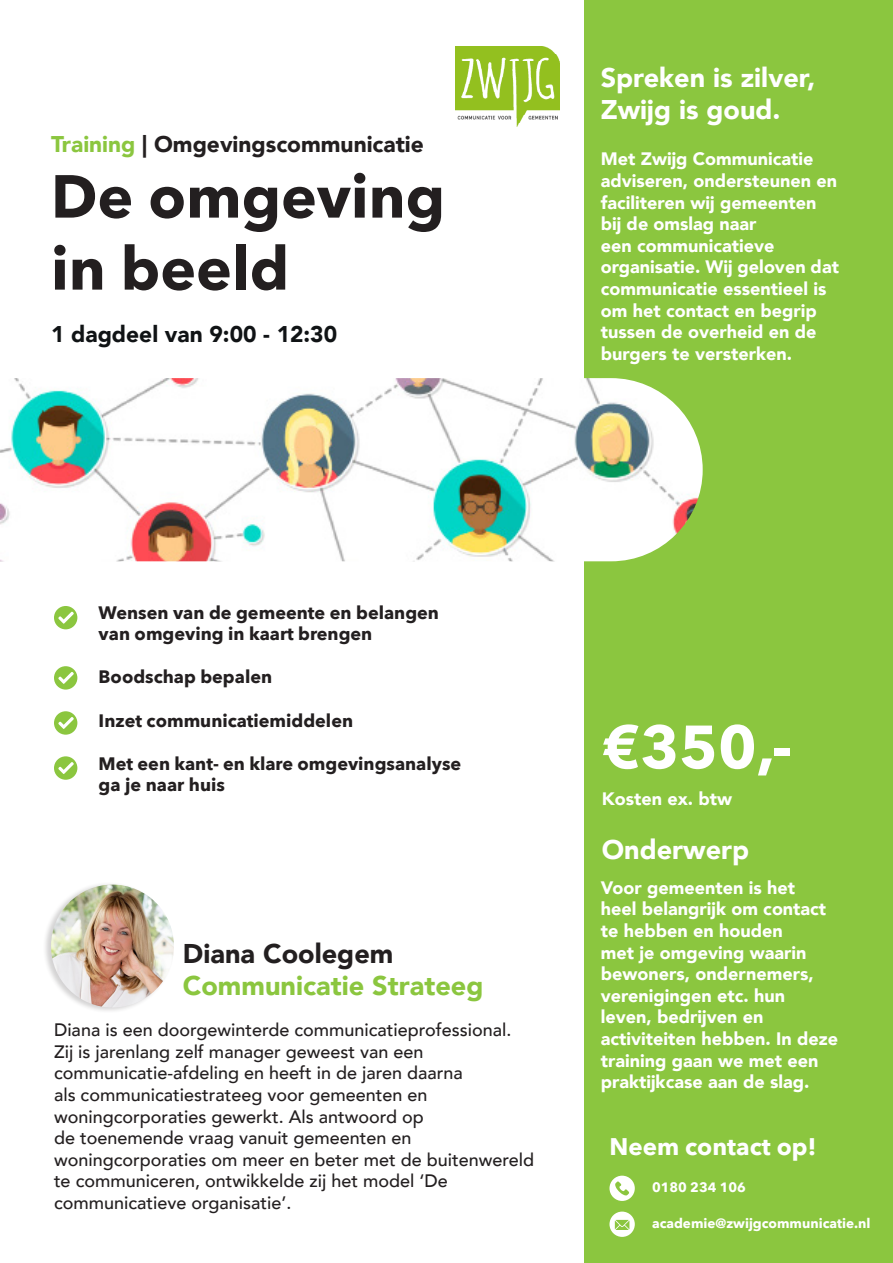
<style>
.page{position:relative;width:893px;height:1263px;background:#fff}
.page>*{position:absolute;margin:0;border:0;box-sizing:border-box;transform-origin:0 0}
.t1{font:700 60px "Avenir Next";color:#231f20}
.t2{font:700 60px "Avenir Next";color:#fff}
.t3{font:900 27px "Avenir";color:#fff}
.t4{font:900 27px "Avenir";color:#8bc63f}
.t5{font:900 27px "Avenir";color:#231f20}
.t6{font:700 24px "Avenir Next";color:#fff}
.t7{font:900 22.65px "Avenir";color:#231f20}
.t8{font:900 22.65px "Avenir";color:#101315}
.t9{font:900 18px/21.6px "Avenir";color:#fff}
.t10{font:500 18px/21.6px "Avenir";color:#231f20}
.t11{font:700 18px/21.6px "Avenir Next";color:#231f20}
.t12{font:700 13.5px "Avenir Next";color:#fff}
.s1{color:#8bc63f}
</style>
<div class="page">
<div style="left:585px;top:0;width:308px;height:1263px;background:#8bc63f"></div>
<div style="left:43px;top:882px;width:132px;height:132px;background:#231f20;opacity:.2"></div>
<img style="left:51px;top:885px;width:123px;height:122px;border-radius:61px">
<img style="left:0;top:378px;width:703px;height:183px">
<img style="left:455px;top:47px;width:104px;height:79px">
<svg style="left:609px;top:1176px;width:26px;height:25px"></svg>
<svg style="left:609px;top:1211px;width:26px;height:26px"></svg>
<svg style="left:54px;top:606px;width:23px;height:23px"></svg>
<svg style="left:54px;top:666px;width:23px;height:24px"></svg>
<svg style="left:54px;top:711px;width:23px;height:24px"></svg>
<svg style="left:54px;top:756px;width:23px;height:24px"></svg>
<p class="t7" style="left:51px;top:125px;width:374px"><span class="s1">Training</span> | Omgevingscommunicatie</p>
<p class="t1" style="left:51px;top:145px;width:396px">De omgeving</p>
<p class="t1" style="left:51px;top:217px;width:240px">in beeld</p>
<p class="t8" style="left:51px;top:315px;width:288px">1 dagdeel van 9:00 - 12:30</p>
<p class="t3" style="left:601px;top:54px;width:216px">Spreken is zilver,</p>
<p class="t3" style="left:601px;top:86px;width:181px">Zwijg is goud.</p>
<p class="t9" style="left:601px;top:148px;width:240px">Met Zwijg Communicatie adviseren, ondersteunen en faciliteren wij gemeenten bij de omslag naar<br>een communicatieve organisatie. Wij geloven dat communicatie essentieel is om het contact en begrip tussen de overheid en de burgers te versterken.</p>
<p class="t11" style="left:99px;top:601px;width:342px">Wensen van de gemeente en belangen</p>
<p class="t11" style="left:99px;top:623px;width:275px">van omgeving in kaart brengen</p>
<p class="t11" style="left:99px;top:666px;width:175px">Boodschap bepalen</p>
<p class="t11" style="left:99px;top:709px;width:256px">Inzet communicatiemiddelen</p>
<p class="t11" style="left:99px;top:752px;width:364px">Met een kant- en klare omgevingsanalyse ga je naar huis</p>
<p class="t5" style="left:183px;top:930px;width:212px">Diana Coolegem</p>
<p class="t4" style="left:183px;top:962px;width:302px">Communicatie Strateeg</p>
<p class="t10" style="left:54px;top:1018px;width:482px">Diana is een doorgewinterde communicatieprofessional.<br>Zij is jarenlang zelf manager geweest van een communicatie-afdeling en heeft in de jaren daarna<br>als communicatiestrateeg voor gemeenten en woningcorporaties gewerkt. Als antwoord op<br>de toenemende vraag vanuit gemeenten en woningcorporaties om meer en beter met de buitenwereld te communiceren, ontwikkelde zij het model ‘De communicatieve organisatie’.</p>
<p class="t2" style="left:602px;top:695px;width:192px">€350,-</p>
<p class="t9" style="left:602px;top:787px;width:132px">Kosten ex. btw</p>
<p class="t3" style="left:602px;top:827px;width:149px">Onderwerp</p>
<p class="t9" style="left:601px;top:876px;width:239px">Voor gemeenten is het<br>heel belangrijk om contact te hebben en houden<br>met je omgeving waarin bewoners, ondernemers, verenigingen etc. hun leven, bedrijven en activiteiten hebben. In deze training gaan we met een praktijkcase aan de slag.</p>
<p class="t6" style="left:609px;top:1126px;width:208px">Neem contact op!</p>
<p class="t12" style="left:652px;top:1176px;width:95px">0180 234 106</p>
<p class="t12" style="left:652px;top:1212px;width:220px">academie@zwijgcommunicatie.nl</p>
</div>
